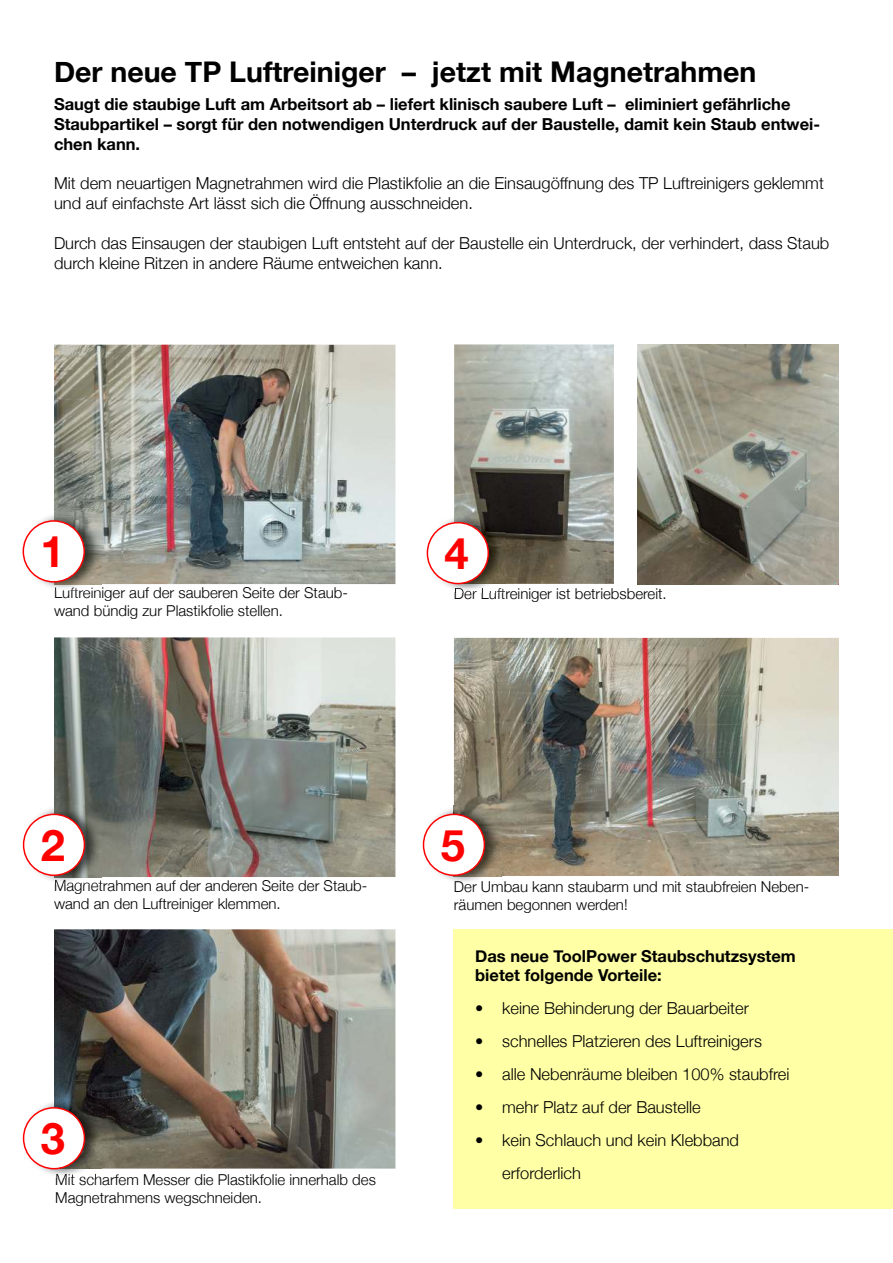
<style>
.page{position:relative;width:893px;height:1263px;background:#fff}
.page>*{position:absolute;margin:0;border:0;box-sizing:border-box;transform-origin:0 0}
.t1{font:700 43.5px "Helvetica Neue";color:#f00}
.t2{font:700 28.5px "Helvetica Neue";color:#000}
.t3{font:300 16.5px/19.8px "Helvetica Neue";color:#000}
.t4{font:700 16.5px/19.8px "Helvetica Neue";color:#000}
.t5{font:300 15px/18px "Helvetica Neue";color:#000}
</style>
<div class="page">
<div style="left:454px;top:929px;width:439px;height:279px;background:#ffffa6"></div>
<img style="left:54px;top:345px;width:341px;height:239px">
<img style="left:454px;top:344px;width:160px;height:240px">
<img style="left:54px;top:637px;width:341px;height:240px">
<img style="left:54px;top:929px;width:341px;height:239px">
<img style="left:638px;top:344px;width:201px;height:240px">
<img style="left:43px;top:515px;width:58px;height:73px">
<img style="left:54px;top:512px;width:47px;height:72px">
<img style="left:55px;top:587px;width:46px;height:4px">
<svg style="left:23px;top:520px;width:62px;height:63px"></svg>
<img style="left:41px;top:808px;width:61px;height:73px">
<img style="left:54px;top:805px;width:48px;height:72px">
<img style="left:55px;top:879px;width:47px;height:5px">
<img style="left:55px;top:880px;width:43px;height:4px">
<svg style="left:23px;top:814px;width:62px;height:62px"></svg>
<img style="left:41px;top:1102px;width:61px;height:73px">
<img style="left:54px;top:1099px;width:48px;height:69px">
<img style="left:56px;top:1174px;width:46px;height:3px">
<svg style="left:23px;top:1107px;width:62px;height:62px"></svg>
<img style="left:445px;top:518px;width:43px;height:71px">
<img style="left:454px;top:514px;width:52px;height:70px">
<img style="left:455px;top:588px;width:50px;height:4px">
<svg style="left:427px;top:522px;width:62px;height:62px"></svg>
<img style="left:454px;top:638px;width:385px;height:238px">
<img style="left:441px;top:805px;width:61px;height:77px">
<img style="left:454px;top:805px;width:48px;height:71px">
<svg style="left:423px;top:814px;width:62px;height:62px"></svg>
<h2 class="t2" style="left:54px;top:61px;width:704px">Der neue TP Luftreiniger – jetzt mit Magnetrahmen</h2>
<p class="t4" style="left:54px;top:96px;width:768px">Saugt die staubige Luft am Arbeitsort ab – liefert klinisch saubere Luft – eliminiert gefährliche<br>Staubpartikel – sorgt für den notwendigen Unterdruck auf der Baustelle, damit kein Staub entwei&shy;chen kann.</p>
<p class="t3" style="left:54px;top:174px;width:771px">Mit dem neuartigen Magnetrahmen wird die Plastikfolie an die Einsaugöffnung des TP Luftreinigers geklemmt und auf einfachste Art lässt sich die Öffnung ausschneiden.</p>
<p class="t3" style="left:54px;top:233px;width:777px">Durch das Einsaugen der staubigen Luft entsteht auf der Baustelle ein Unterdruck, der verhindert, dass Staub durch kleine Ritzen in andere Räume entweichen kann.</p>
<h1 class="t1" style="left:41px;top:535px;width:26px">1</h1>
<p class="t5" style="left:54px;top:584px;width:295px">Luftreiniger auf der sauberen Seite der Staub&shy;wand bündig zur Plastikfolie stellen.</p>
<h1 class="t1" style="left:445px;top:537px;width:26px">4</h1>
<p class="t5" style="left:454px;top:585px;width:214px">Der Luftreiniger ist betriebsbereit.</p>
<h1 class="t1" style="left:41px;top:829px;width:26px">2</h1>
<p class="t5" style="left:54px;top:876px;width:315px">Magnetrahmen auf der anderen Seite der Staub&shy;wand an den Luftreiniger klemmen.</p>
<h1 class="t1" style="left:41px;top:1122px;width:26px">3</h1>
<p class="t5" style="left:55px;top:1170px;width:322px">Mit scharfem Messer die Plastikfolie innerhalb des<br>Magnetrahmens wegschneiden.</p>
<h1 class="t1" style="left:441px;top:829px;width:26px">5</h1>
<p class="t5" style="left:454px;top:877px;width:357px">Der Umbau kann staubarm und mit staubfreien Neben&shy;räumen begonnen werden!</p>
<p class="t4" style="left:475px;top:947px;width:322px">Das neue ToolPower Staubschutzsystem bietet folgende Vorteile:</p>
<p class="t3" style="left:475px;top:998px;width:275px">• keine Behinderung der Bauarbeiter</p>
<p class="t3" style="left:475px;top:1031px;width:288px">• schnelles Platzieren des Luftreinigers</p>
<p class="t3" style="left:475px;top:1064px;width:316px">• alle Nebenräume bleiben 100% staubfrei</p>
<p class="t3" style="left:475px;top:1097px;width:227px">• mehr Platz auf der Baustelle</p>
<p class="t3" style="left:502px;top:1124px;width:238px;line-height:33px;text-indent:-27px">• kein Schlauch und kein Klebband erforderlich</p>
</div>
